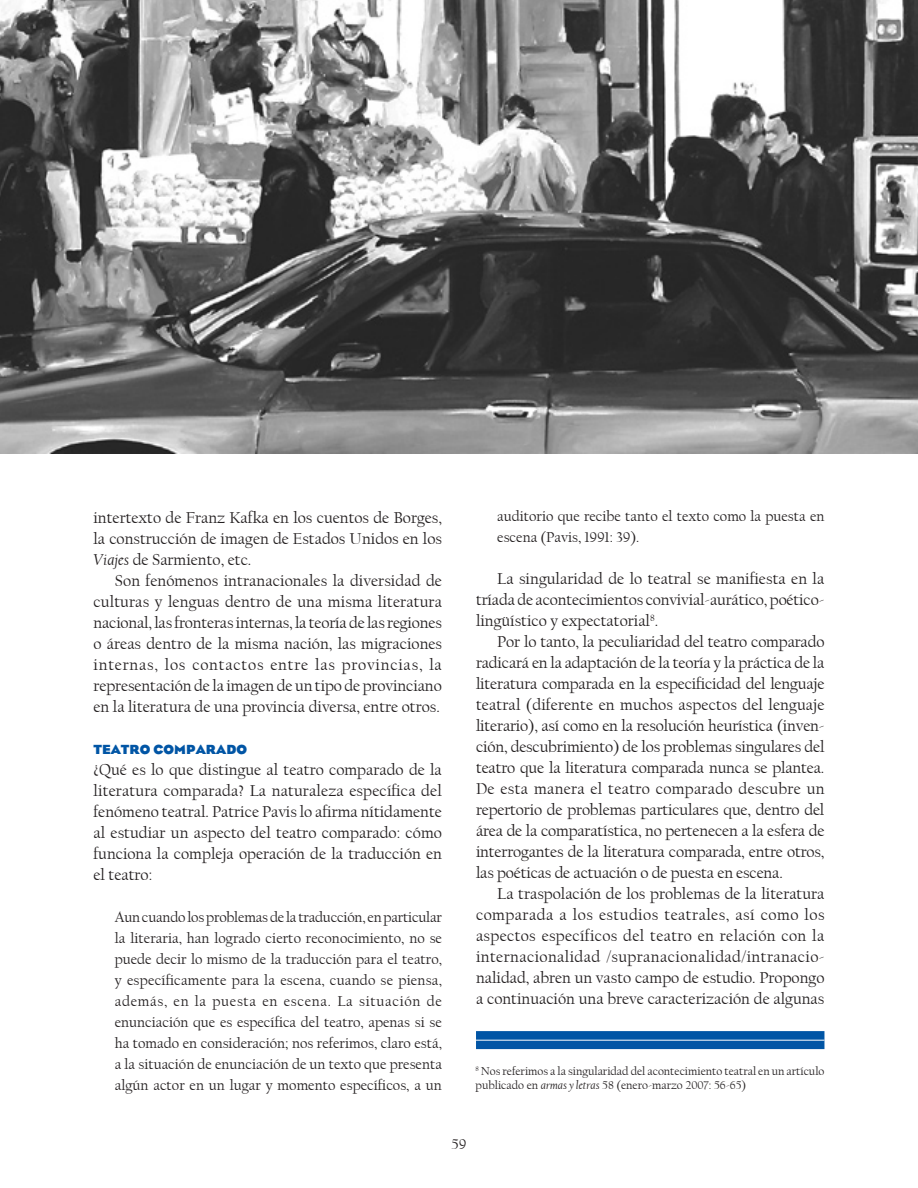
<style>
.page{position:relative;width:918px;height:1188px;background:#fff}
.page>*{position:absolute;margin:0;border:0;box-sizing:border-box;transform-origin:0 0}
.t1{font:16.5px/21px "Californian FB";color:#231f20;text-align:justify}
.t2{font:15px/21px "Californian FB";color:#231f20;text-align:justify}
.t3{font:700 13.5px "Eagle";color:#0155a5}
.t4{font:12px/14.4px "Californian FB";color:#231f20}
.s1{font-style:italic}
</style>
<div class="page">
<img style="left:0;top:0;width:918px;height:453px">
<div style="left:476px;top:1031px;width:348px;height:18px;background:#0155a5"></div>
<hr style="left:476px;top:1040px;width:348px;height:1px;background:#fff">
<p class="t1" style="left:94px;top:507px;width:350px">intertexto de Franz Kafka en los cuentos de Borges, la construcción de imagen de Estados Unidos en los <span class="s1">Viajes</span> de Sarmiento, etc.</p>
<p class="t1" style="left:94px;top:570px;width:350px;text-indent:21px">Son fenómenos intranacionales la diversidad de culturas y lenguas dentro de una misma literatura nacional, las fronteras internas, la teoría de las regiones o áreas dentro de la misma nación, las migraciones internas, los contactos entre las provincias, la representación de la imagen de un tipo de provinciano en la literatura de una provincia diversa, entre otros.</p>
<p class="t3" style="left:94px;top:741px;width:155px">TEATRO COMPARADO</p>
<p class="t1" style="left:94px;top:759px;width:350px">¿Qué es lo que distingue al teatro comparado de la literatura comparada? La naturaleza específica del fenómeno teatral. Patrice Pavis lo afirma nítidamente al estudiar un aspecto del teatro comparado: cómo funciona la compleja operación de la traducción en el teatro:</p>
<p class="t2" style="left:115px;top:906px;width:329px">Aun cuando los problemas de la traducción, en particular la literaria, han logrado cierto reconocimiento, no se puede decir lo mismo de la traducción para el teatro, y específicamente para la escena, cuando se piensa, además, en la puesta en escena. La situación de enunciación que es específica del teatro, apenas si se ha tomado en consideración; nos referimos, claro está, a la situación de enunciación de un texto que presenta algún actor en un lugar y momento específicos, a un</p>
<p class="t2" style="left:497px;top:506px;width:329px">auditorio que recibe tanto el texto como la puesta en escena (Pavis, 1991: 39).</p>
<p class="t1" style="left:476px;top:569px;width:350px;text-indent:21px">La singularidad de lo teatral se manifiesta en la tríada de acontecimientos convivial-aurático, poético&shy;lingüístico y expectatorial<sup>8</sup>.</p>
<p class="t1" style="left:476px;top:632px;width:350px;text-indent:21px">Por lo tanto, la peculiaridad del teatro comparado radicará en la adaptación de la teoría y la práctica de la literatura comparada en la especificidad del lenguaje teatral (diferente en muchos aspectos del lenguaje literario), así como en la resolución heurística (inven&shy;ción, descubrimiento) de los problemas singulares del teatro que la literatura comparada nunca se plantea.<br>De esta manera el teatro comparado descubre un repertorio de problemas particulares que, dentro del área de la comparatística, no pertenecen a la esfera de interrogantes de la literatura comparada, entre otros, las poéticas de actuación o de puesta en escena.</p>
<p class="t1" style="left:476px;top:884px;width:350px;text-indent:21px">La traspolación de los problemas de la literatura comparada a los estudios teatrales, así como los aspectos específicos del teatro en relación con la internacionalidad /supranacionalidad/intranacio&shy;nalidad, abren un vasto campo de estudio. Propongo a continuación una breve caracterización de algunas</p>
<p class="t4" style="left:476px;top:1064px;width:350px"><sup>8</sup> Nos referimos a la singularidad del acontecimiento teatral en un artículo publicado en <span class="s1">armas y letras</span> 58 (enero-marzo 2007: 56-65)</p>
<p class="t2" style="left:452px;top:1133px;width:16px">59</p>
</div>
